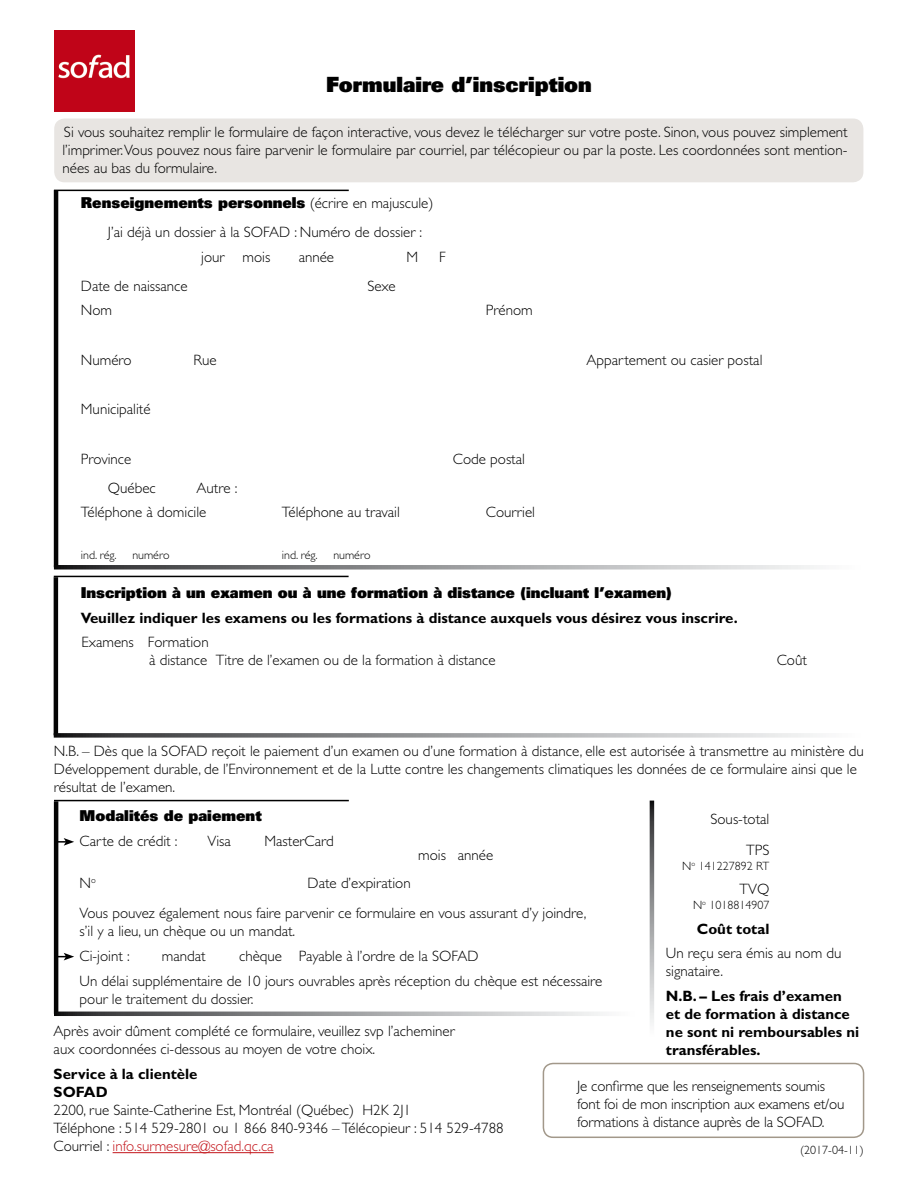
<style>
.page{position:relative;width:918px;height:1188px;background:#fff}
.page>*{position:absolute;margin:0;border:0;box-sizing:border-box;transform-origin:0 0}
.t1{font:900 21px "Univers";color:#000}
.t2{font:300 15px/18px "Gill Sans Std";color:#000}
.t3{font:700 15px/18px "Gill Sans Std";color:#000}
.t4{font:900 15px "Univers";color:#000}
.t5{font:300 12px "Gill Sans Std";color:#000}
.s1{font-family:"Gill Sans Std";font-weight:300}
.s2{color:#c4161c}
</style>
<div class="page">
<img style="left:54px;top:31px;width:81px;height:81px">
<hr style="left:54px;top:800px;width:295px;height:1px;background:#000">
<hr style="left:54px;top:801px;width:4px;height:213px;background:#040404">
<svg style="left:54px;top:1012px;width:549px;height:4px;background:#929394"></svg>
<svg style="left:650px;top:801px;width:4px;height:223px"></svg>
<svg style="left:58px;top:838px;width:16px;height:8px"></svg>
<svg style="left:58px;top:953px;width:16px;height:7px"></svg>
<div style="left:55px;top:119px;width:808px;height:63px;background:#e8e5e2;border-radius:10px"></div>
<div style="left:54px;top:119px;width:809px;height:63px;border:2px solid #e8e5e2;border-radius:10px"></div>
<hr style="left:113px;top:1152px;width:161px;height:1px;background:#c4161c">
<div style="left:543px;top:1063px;width:321px;height:75px;border:2px solid #a2988a;border-radius:10px"></div>
<hr style="left:54px;top:190px;width:295px;height:1px;background:#000">
<hr style="left:54px;top:190px;width:4px;height:377px;background:#040404">
<svg style="left:54px;top:565px;width:763px;height:5px;background:#9d9d9f"></svg>
<hr style="left:54px;top:576px;width:295px;height:1px;background:#000">
<hr style="left:54px;top:577px;width:4px;height:158px;background:#040404">
<svg style="left:54px;top:733px;width:763px;height:5px;background:#9d9d9f"></svg>
<h1 class="t1" style="left:326px;top:70px;width:267px">Formulaire d’inscription</h1>
<p class="t2" style="left:62px;top:123px;width:787px;text-align:justify">Si vous souhaitez remplir le formulaire de façon interactive, vous devez le télécharger sur votre poste. Sinon, vous pouvez simplement l’imprimer.Vous pouvez nous faire parvenir le formulaire par courriel, par télécopieur ou par la poste. Les coordonnées sont mention&shy;nées au bas du formulaire.</p>
<p class="t4" style="left:81px;top:193px;width:354px">Renseignements personnels <span class="s1">(écrire en majuscule)</span></p>
<p class="t2" style="left:201px;top:220px;width:222px;line-height:24.8px;text-indent:-93px">J’ai déjà un dossier à la SOFAD : Numéro de dossier : jour mois</p>
<p class="t2" style="left:299px;top:248px;width:37px">année</p>
<p class="t2" style="left:407px;top:248px;width:13px">M</p>
<p class="t2" style="left:439px;top:248px;width:8px">F</p>
<p class="t2" style="left:81px;top:277px;width:108px">Date de naissance</p>
<p class="t2" style="left:367px;top:277px;width:30px">Sexe</p>
<p class="t2" style="left:81px;top:301px;width:33px">Nom</p>
<p class="t2" style="left:486px;top:301px;width:48px">Prénom</p>
<p class="t2" style="left:81px;top:351px;width:52px">Numéro</p>
<p class="t2" style="left:193px;top:351px;width:25px">Rue</p>
<p class="t2" style="left:586px;top:351px;width:178px">Appartement ou casier postal</p>
<p class="t2" style="left:81px;top:400px;width:71px">Municipalité</p>
<p class="t2" style="left:81px;top:450px;width:52px">Province</p>
<p class="t2" style="left:453px;top:450px;width:74px">Code postal</p>
<p class="t2" style="left:108px;top:479px;width:49px">Québec</p>
<p class="t2" style="left:81px;top:475px;width:158px;line-height:24.8px;text-indent:116px">Autre :<br>Téléphone à domicile</p>
<p class="t2" style="left:282px;top:503px;width:119px">Téléphone au travail</p>
<p class="t2" style="left:486px;top:503px;width:51px">Courriel</p>
<p class="t5" style="left:81px;top:548px;width:37px">ind. rég.</p>
<p class="t5" style="left:132px;top:548px;width:39px">numéro</p>
<p class="t5" style="left:282px;top:548px;width:37px">ind. rég.</p>
<p class="t5" style="left:333px;top:548px;width:39px">numéro</p>
<p class="t4" style="left:81px;top:583px;width:593px">Inscription à un examen ou à une formation à distance (incluant l’examen)</p>
<p class="t3" style="left:81px;top:609px;width:659px">Veuillez indiquer les examens ou les formations à distance auxquels vous désirez vous inscrire.</p>
<p class="t2" style="left:149px;top:634px;width:348px;text-indent:-68px">Examens Formation<br>à distance Titre de l’examen ou de la formation à distance</p>
<p class="t2" style="left:777px;top:652px;width:32px">Coût</p>
<p class="t2" style="left:54px;top:742px;width:811px">N.B. – Dès que la SOFAD reçoit le paiement d’un examen ou d’une formation à distance, elle est autorisée à transmettre au ministère du<br>Développement durable, de l’Environnement et de la Lutte contre les changements climatiques les données de ce formulaire ainsi que le résultat de l’examen.</p>
<p class="t4" style="left:80px;top:806px;width:184px">Modalités de paiement</p>
<p class="t2" style="left:80px;top:832px;width:99px">Carte de crédit :</p>
<p class="t2" style="left:208px;top:832px;width:25px">Visa</p>
<p class="t2" style="left:264px;top:832px;width:71px">MasterCard</p>
<p class="t2" style="left:710px;top:803px;width:60px;line-height:31.5px;text-align:right">Sous-total<br>TPS</p>
<p class="t5" style="left:682px;top:859px;width:89px">N<sup>o</sup> 141227892 RT</p>
<p class="t2" style="left:740px;top:881px;width:31px">TVQ</p>
<p class="t5" style="left:693px;top:898px;width:78px">N<sup>o</sup> 1018814907</p>
<p class="t3" style="left:697px;top:920px;width:74px">Coût total</p>
<p class="t2" style="left:666px;top:945px;width:177px">Un reçu sera émis au nom du signataire.</p>
<p class="t3" style="left:666px;top:987px;width:195px">N.B. – Les frais d’examen et de formation à distance ne sont ni remboursables ni transférables.</p>
<p class="t2" style="left:418px;top:846px;width:77px">mois année</p>
<p class="t2" style="left:80px;top:869px;width:508px;line-height:29.8px;text-indent:228px">Date d’expiration<br>Vous pouvez également nous faire parvenir ce formulaire en vous assurant d’y joindre,</p>
<p class="t2" style="left:80px;top:919px;width:217px;line-height:24.8px">s’il y a lieu, un chèque ou un mandat.<br>Ci-joint :</p>
<p class="t2" style="left:80px;top:875px;width:18px">N<sup>o</sup></p>
<p class="t2" style="left:80px;top:944px;width:524px;line-height:24.8px;text-indent:160px">chèque Payable à l’ordre de la SOFAD<br>Un délai supplémentaire de 10 jours ouvrables après réception du chèque est nécessaire</p>
<p class="t2" style="left:80px;top:990px;width:175px">pour le traitement du dossier.</p>
<p class="t2" style="left:162px;top:947px;width:45px">mandat</p>
<p class="t2" style="left:54px;top:1023px;width:403px">Après avoir dûment complété ce formulaire, veuillez svp l’acheminer aux coordonnées ci-dessous au moyen de votre choix.</p>
<p class="t3" style="left:54px;top:1065px;width:145px">Service à la clientèle<br>SOFAD</p>
<p class="t2" style="left:54px;top:1101px;width:452px">2200, rue Sainte-Catherine Est, Montréal (Québec) H2K 2J1<br>Téléphone : 514 529-2801 ou 1 866 840-9346 – Télécopieur : 514 529-4788<br>Courriel : <span class="s2">info.surmesure@sofad.qc.ca</span></p>
<p class="t2" style="left:577px;top:1077px;width:269px">Je confirme que les renseignements soumis font foi de mon inscription aux examens et/ou formations à distance auprès de la SOFAD.</p>
<p class="t5" style="left:800px;top:1143px;width:65px">(2017-04-11)</p>
</div>
